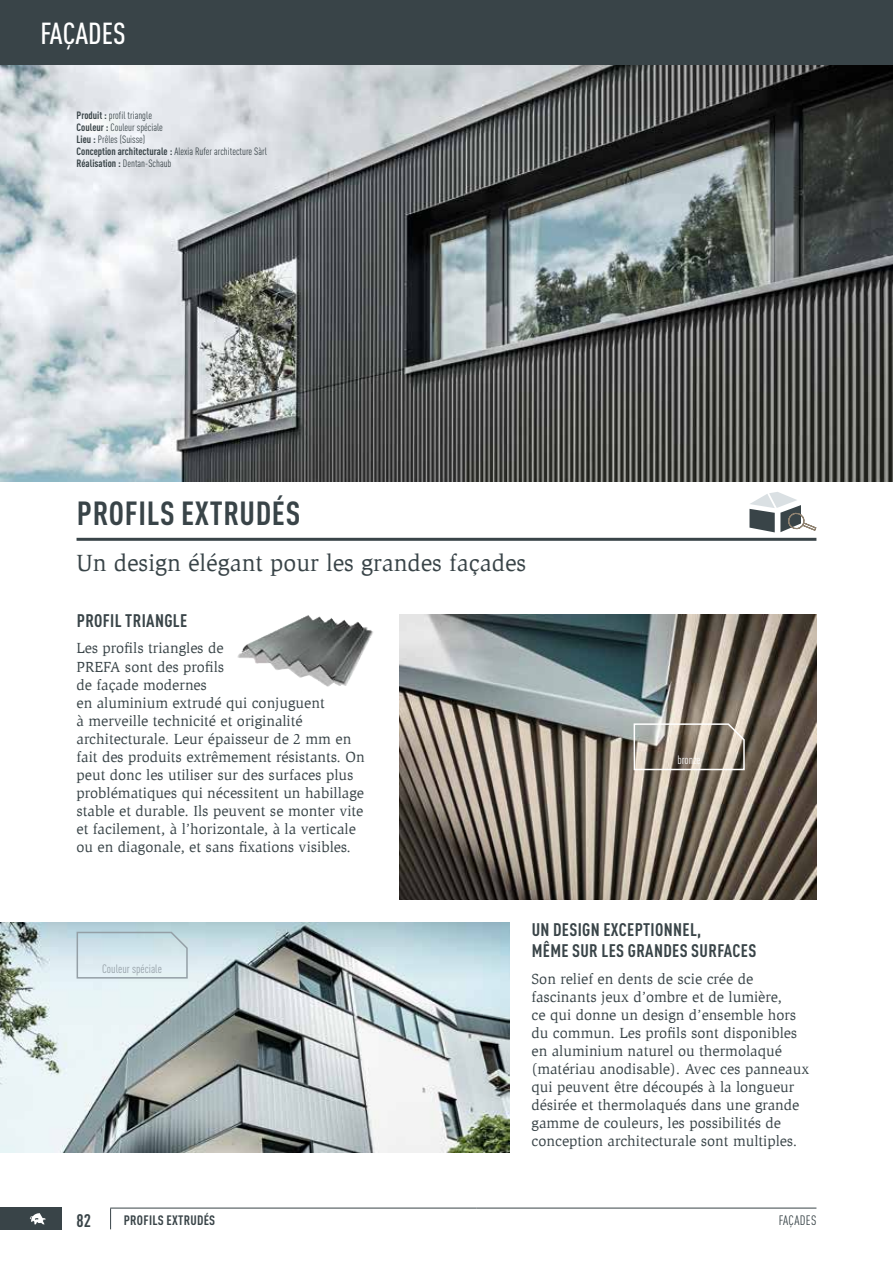
<style>
.page{position:relative;width:893px;height:1263px;background:#fff}
.page>*{position:absolute;margin:0;border:0;box-sizing:border-box;transform-origin:0 0}
.t1{font:700 condensed 33px "DIN Pro";letter-spacing:.02em;color:#394448}
.t2{font:500 condensed 30px "DIN Pro";color:#fff}
.t3{font:24px "Slimbach Pro";color:#394448}
.t4{font:700 condensed 18px/21.6px "DIN Pro";letter-spacing:.02em;color:#394448}
.t5{font:15px/18px "Slimbach Pro";color:#394448}
.t6{font:700 condensed 13.5px "DIN Pro";color:#394448}
.t7{font:condensed 13.5px "DIN Pro";color:#394448}
.t8{font:condensed 12px "DIN Pro";color:#949fa6}
.t9{font:condensed 12px "DIN Pro";color:#fff}
.t10{font:condensed 10.5px/12px "DIN Pro";color:#394448}
.s1{font-weight:700}
</style>
<div class="page">
<hr style="left:110px;top:1208px;width:366px;height:1px;background:#394448">
<svg style="left:110px;top:1208px;width:1px;height:21px"></svg>
<hr style="left:476px;top:1208px;width:340px;height:1px;background:#394448">
<div style="left:0;top:1208px;width:61px;height:22px;background:#394448"></div>
<svg style="left:30px;top:1213px;width:16px;height:11px"></svg>
<div style="left:0;top:0;width:893px;height:66px;background:#394448"></div>
<img style="left:400px;top:614px;width:416px;height:285px">
<img style="left:0;top:923px;width:509px;height:230px">
<hr style="left:77px;top:538px;width:739px;height:3px;background:#394448">
<svg style="left:749px;top:492px;width:68px;height:40px"></svg>
<img style="left:237px;top:615px;width:136px;height:71px">
<svg style="left:633px;top:723px;width:112px;height:48px"></svg>
<img style="left:0;top:66px;width:893px;height:416px">
<svg style="left:76px;top:931px;width:112px;height:48px"></svg>
<h2 class="t2" style="left:40px;top:11px;width:87px">FAÇADES</h2>
<p class="t10" style="left:77px;top:109px;width:192px"><span class="s1">Produit :</span> profil triangle<br><span class="s1">Couleur :</span> Couleur spéciale<br><span class="s1">Lieu :</span> Prêles (Suisse)<br><span class="s1">Conception architecturale :</span> Alexia Rufer architecture Sàrl <span class="s1">Réalisation :</span> Dentan-Schaub</p>
<h1 class="t1" style="left:77px;top:488px;width:225px">PROFILS EXTRUDÉS</h1>
<h3 class="t3" style="left:77px;top:548px;width:451px">Un design élégant pour les grandes façades</h3>
<p class="t4" style="left:77px;top:608px;width:112px">PROFIL TRIANGLE</p>
<p class="t5" style="left:77px;top:639px;width:290px">Les profils triangles de<br>PREFA sont des profils<br>de façade modernes<br>en aluminium extrudé qui conjuguent<br>à merveille technicité et originalité architecturale. Leur épaisseur de 2 mm en fait des produits extrêmement résistants. On peut donc les utiliser sur des surfaces plus problématiques qui nécessitent un habillage stable et durable. Ils peuvent se monter vite et facilement, à l’horizontale, à la verticale ou en diagonale, et sans fixations visibles.</p>
<p class="t9" style="left:677px;top:751px;width:25px">bronze</p>
<p class="t8" style="left:102px;top:960px;width:61px">Couleur spéciale</p>
<p class="t4" style="left:532px;top:917px;width:226px">UN DESIGN EXCEPTIONNEL,<br>MÊME SUR LES GRANDES SURFACES</p>
<p class="t5" style="left:531px;top:969px;width:279px">Son relief en dents de scie crée de fascinants jeux d’ombre et de lumière,<br>ce qui donne un design d’ensemble hors du commun. Les profils sont disponibles en aluminium naturel ou thermolaqué (matériau anodisable). Avec ces panneaux qui peuvent être découpés à la longueur désirée et thermolaqués dans une grande gamme de couleurs, les possibilités de conception architecturale sont multiples.</p>
<p class="t4" style="left:77px;top:1208px;width:16px">82</p>
<p class="t6" style="left:124px;top:1210px;width:13px">Profils</p>
<p class="t6" style="left:167px;top:1210px;width:7px">extrudés</p>
<p class="t7" style="left:779px;top:1211px;width:39px">Façades</p>
</div>
